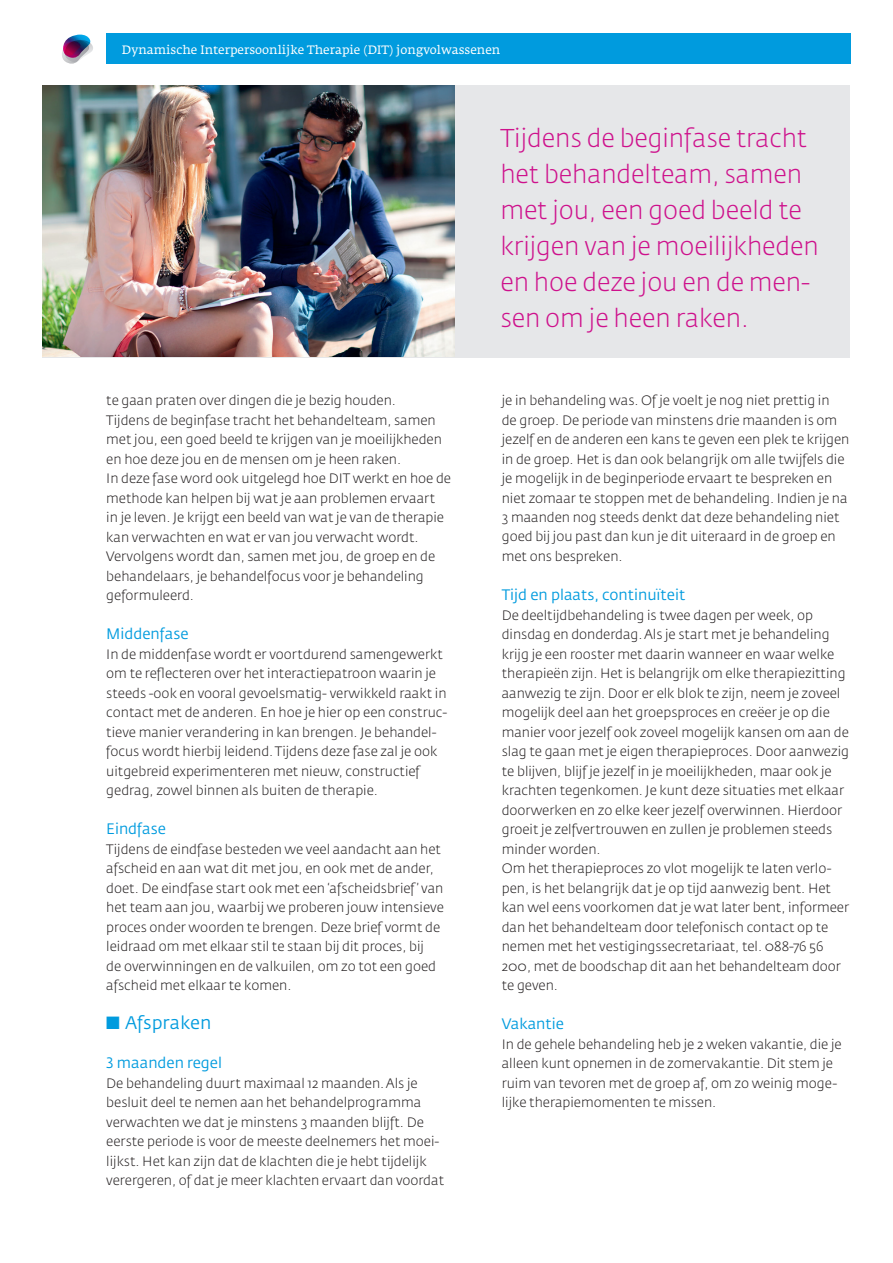
<style>
.page{position:relative;width:893px;height:1263px;background:#fff}
.page>*{position:absolute;margin:0;border:0;box-sizing:border-box;transform-origin:0 0}
.t1{font:300 25.5px/36px "Fedra Sans";color:#ce118c}
.t2{font:18px "Fedra Sans";color:#009bde}
.t3{font:15px "Fedra Sans Book LF";color:#009bde}
.t4{font:300 13.5px/19.5px "Fedra Sans";color:#231f20}
.t5{font:12px "Fedra Serif A";color:#fff}
</style>
<div class="page">
<div style="left:43px;top:85px;width:807px;height:272px;background:#e6e7e9"></div>
<img style="left:43px;top:85px;width:412px;height:272px">
<div style="left:106px;top:34px;width:744px;height:30px;background:#009bde"></div>
<svg style="left:62px;top:34px;width:31px;height:30px"></svg>
<p class="t5" style="left:122px;top:43px;width:380px">Dynamische Interpersoonlijke Therapie (DIT) jongvolwassenen</p>
<p class="t4" style="left:106px;top:391px;width:346px">te gaan praten over dingen die je bezig houden.<br>Tijdens de beginfase tracht het behandelteam, samen met jou, een goed beeld te krijgen van je moeilijkheden en hoe deze jou en de mensen om je heen raken.<br>In deze fase word ook uitgelegd hoe DIT werkt en hoe de methode kan helpen bij wat je aan problemen ervaart<br>in je leven. Je krijgt een beeld van wat je van de therapie kan verwachten en wat er van jou verwacht wordt.<br>Vervolgens wordt dan, samen met jou, de groep en de behandelaars, je behandelfocus voor je behandeling geformuleerd.</p>
<p class="t3" style="left:106px;top:626px;width:84px">Middenfase</p>
<p class="t4" style="left:106px;top:644px;width:343px">In de middenfase wordt er voortdurend samengewerkt om te reflecteren over het interactiepatroon waarin je steeds -ook en vooral gevoelsmatig- verwikkeld raakt in contact met de anderen. En hoe je hier op een construc&shy;tieve manier verandering in kan brengen. Je behandel&shy;focus wordt hierbij leidend. Tijdens deze fase zal je ook uitgebreid experimenteren met nieuw, constructief gedrag, zowel binnen als buiten de therapie.</p>
<p class="t3" style="left:106px;top:821px;width:61px">Eindfase</p>
<p class="t4" style="left:106px;top:839px;width:339px">Tijdens de eindfase besteden we veel aandacht aan het afscheid en aan wat dit met jou, en ook met de ander, doet. De eindfase start ook met een ‘afscheidsbrief ’ van het team aan jou, waarbij we proberen jouw intensieve proces onder woorden te brengen. Deze brief vormt de leidraad om met elkaar stil te staan bij dit proces, bij<br>de overwinningen en de valkuilen, om zo tot een goed afscheid met elkaar te komen.</p>
<h2 class="t2" style="left:106px;top:1013px;width:107px">■ Afspraken</h2>
<p class="t3" style="left:106px;top:1055px;width:117px">3 maanden regel</p>
<p class="t4" style="left:106px;top:1073px;width:339px">De behandeling duurt maximaal 12 maanden. Als je besluit deel te nemen aan het behandelprogramma verwachten we dat je minstens 3 maanden blijft. De eerste periode is voor de meeste deelnemers het moei&shy;lijkst. Het kan zijn dat de klachten die je hebt tijdelijk verergeren, of dat je meer klachten ervaart dan voordat</p>
<h1 class="t1" style="left:500px;top:121px;width:320px">Tijdens de beginfase tracht het behandelteam, samen met jou, een goed beeld te krijgen van je moeilijkheden en hoe deze jou en de men&shy;sen om je heen raken.</h1>
<p class="t4" style="left:502px;top:391px;width:349px">je in behandeling was. Of je voelt je nog niet prettig in<br>de groep. De periode van minstens drie maanden is om jezelf en de anderen een kans te geven een plek te krijgen in de groep. Het is dan ook belangrijk om alle twijfels die je mogelijk in de beginperiode ervaart te bespreken en niet zomaar te stoppen met de behandeling. Indien je na 3 maanden nog steeds denkt dat deze behandeling niet goed bij jou past dan kun je dit uiteraard in de groep en met ons bespreken.</p>
<p class="t3" style="left:502px;top:587px;width:185px">Tijd en plaats, continuïteit</p>
<p class="t4" style="left:502px;top:605px;width:349px">De deeltijdbehandeling is twee dagen per week, op dinsdag en donderdag. Als je start met je behandeling krijg je een rooster met daarin wanneer en waar welke therapieën zijn. Het is belangrijk om elke therapiezitting aanwezig te zijn. Door er elk blok te zijn, neem je zoveel mogelijk deel aan het groepsproces en creëer je op die manier voor jezelf ook zoveel mogelijk kansen om aan de slag te gaan met je eigen therapieproces. Door aanwezig te blijven, blijf je jezelf in je moeilijkheden, maar ook je krachten tegenkomen. Je kunt deze situaties met elkaar doorwerken en zo elke keer jezelf overwinnen. Hierdoor groeit je zelfvertrouwen en zullen je problemen steeds minder worden.<br>Om het therapieproces zo vlot mogelijk te laten verlo&shy;pen, is het belangrijk dat je op tijd aanwezig bent. Het kan wel eens voorkomen dat je wat later bent, informeer dan het behandelteam door telefonisch contact op te nemen met het vestigingssecretariaat, tel. 088-76 56<br>200, met de boodschap dit aan het behandelteam door te geven.</p>
<p class="t3" style="left:502px;top:1016px;width:64px">Vakantie</p>
<p class="t4" style="left:502px;top:1034px;width:341px">In de gehele behandeling heb je 2 weken vakantie, die je alleen kunt opnemen in de zomervakantie. Dit stem je ruim van tevoren met de groep af, om zo weinig moge&shy;lijke therapiemomenten te missen.</p>
</div>
